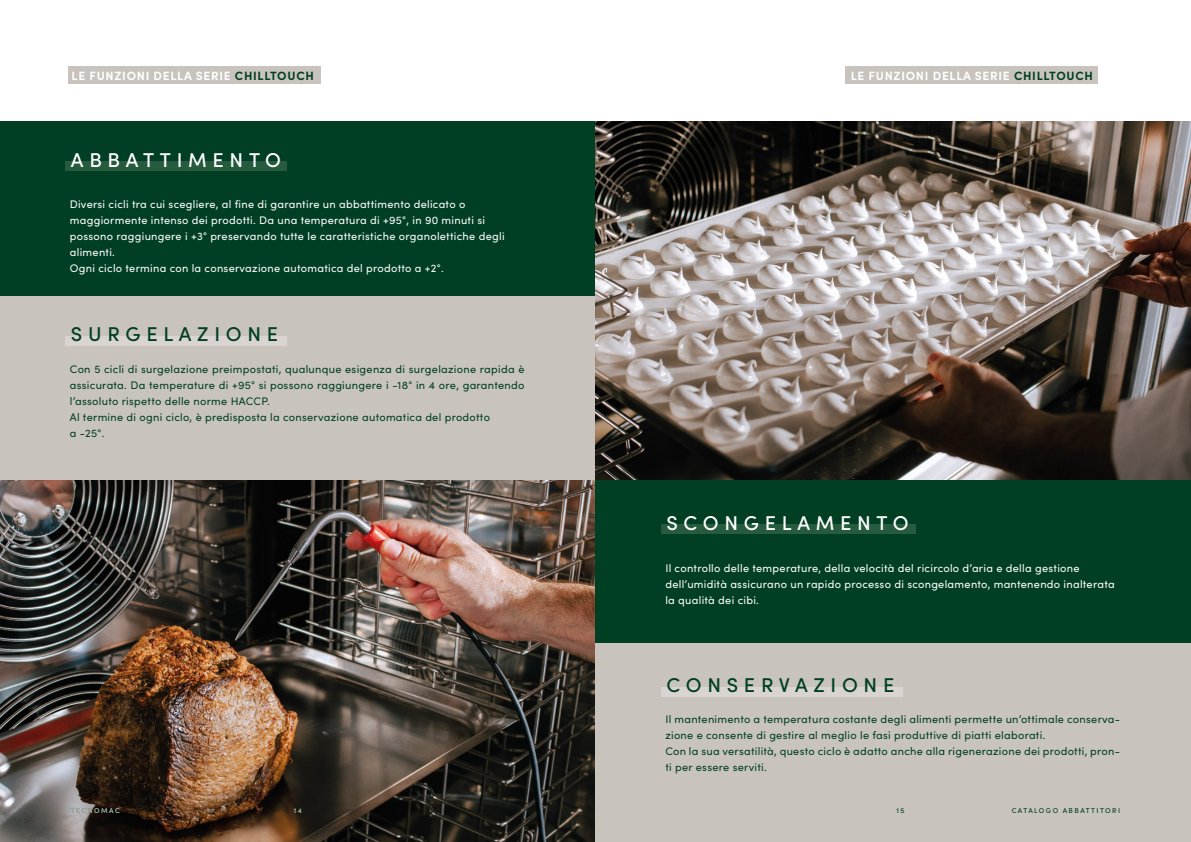
<style>
.page{position:relative;width:1191px;height:842px;background:#fff}
.page>*{position:absolute;margin:0;border:0;box-sizing:border-box;transform-origin:0 0}
.t1{font:500 20px "Sofia Pro";letter-spacing:.285em;color:#fff}
.t2{font:500 20px "Sofia Pro";letter-spacing:.285em;color:#003f23}
.t3{font:700 12px "Sofia Pro";letter-spacing:.06em;color:#fff}
.t4{font:11px/16px "Sofia Pro";letter-spacing:.025em;color:#003f23}
.t5{font:11px/16px "Sofia Pro";letter-spacing:.025em;color:#fff}
.t6{font:500 7px "Sofia Pro";letter-spacing:.21em;color:#003f23}
.t7{font:500 7px "Sofia Pro";letter-spacing:.21em;color:#c9c3be}
.s1{color:#003f23}
</style>
<div class="page">
<img style="left:0;top:480px;width:595px;height:362px">
<div style="left:845px;top:67px;width:252px;height:17px;background:#c9c3be"></div>
<div style="left:0;top:121px;width:595px;height:175px;background:#003f23"></div>
<div style="left:595px;top:480px;width:596px;height:170px;background:#003f23"></div>
<div style="left:0;top:296px;width:595px;height:184px;background:#c9c3be"></div>
<div style="left:595px;top:643px;width:596px;height:199px;background:#c9c3be"></div>
<div style="left:66px;top:161px;width:221px;height:9px;background:#265b40"></div>
<div style="left:661px;top:524px;width:255px;height:10px;background:#265b40"></div>
<div style="left:66px;top:336px;width:221px;height:10px;background:#d9d4d1"></div>
<div style="left:661px;top:687px;width:241px;height:10px;background:#d9d4d1"></div>
<img style="left:595px;top:121px;width:596px;height:359px">
<div style="left:68px;top:67px;width:252px;height:17px;background:#c9c3be"></div>
<p class="t3" style="left:72px;top:66px;width:244px">LE FUNZIONI DELLA SERIE <span class="s1">CHILLTOUCH</span></p>
<h1 class="t1" style="left:71px;top:145px;width:211px">ABBATTIMENTO</h1>
<p class="t5" style="left:70px;top:196px;width:436px">Diversi cicli tra cui scegliere, al fine di garantire un abbattimento delicato o maggiormente intenso dei prodotti. Da una temperatura di +95°, in 90 minuti si possono raggiungere i +3° preservando tutte le caratteristiche organolettiche degli alimenti.<br>Ogni ciclo termina con la conservazione automatica del prodotto a +2°.</p>
<h1 class="t2" style="left:71px;top:320px;width:209px">SURGELAZIONE</h1>
<p class="t4" style="left:70px;top:360px;width:456px">Con 5 cicli di surgelazione preimpostati, qualunque esigenza di surgelazione rapida è assicurata. Da temperature di +95° si possono raggiungere i -18° in 4 ore, garantendo l’assoluto rispetto delle norme HACCP.<br>Al termine di ogni ciclo, è predisposta la conservazione automatica del prodotto<br>a -25°.</p>
<p class="t3" style="left:850px;top:66px;width:244px">LE FUNZIONI DELLA SERIE <span class="s1">CHILLTOUCH</span></p>
<h1 class="t1" style="left:666px;top:508px;width:244px">SCONGELAMENTO</h1>
<p class="t5" style="left:665px;top:559px;width:451px">Il controllo delle temperature, della velocità del ricircolo d’aria e della gestione dell’umidità assicurano un rapido processo di scongelamento, mantenendo inalterata la qualità dei cibi.</p>
<h1 class="t2" style="left:666px;top:670px;width:229px">CONSERVAZIONE</h1>
<p class="t4" style="left:665px;top:711px;width:456px">Il mantenimento a temperatura costante degli alimenti permette un’ottimale conserva&shy;zione e consente di gestire al meglio le fasi produttive di piatti elaborati.<br>Con la sua versatilità, questo ciclo è adatto anche alla rigenerazione dei prodotti, pron&shy;ti per essere serviti.</p>
<p class="t7" style="left:71px;top:805px;width:50px">TECNOMAC</p>
<p class="t7" style="left:294px;top:805px;width:9px">14</p>
<p class="t6" style="left:1011px;top:805px;width:110px">CATALOGO ABBATTITORI</p>
<p class="t6" style="left:896px;top:805px;width:9px">15</p>
</div>
